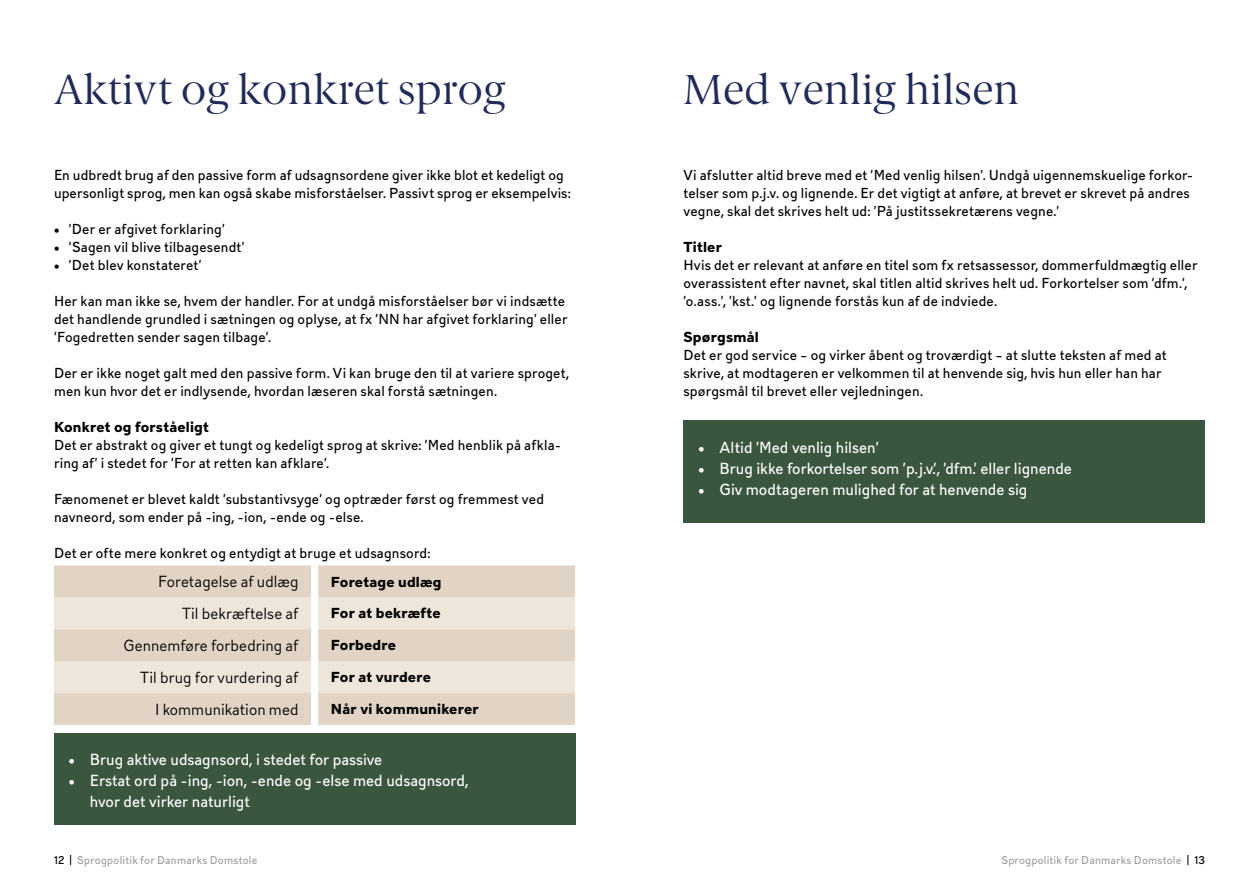
<style>
.page{position:relative;width:1259px;height:893px;background:#fff}
.page>*{position:absolute;margin:0;border:0;box-sizing:border-box;transform-origin:0 0}
.t1{font:42px "Berlingske Serif";color:#212b59}
.t2{font:15px/21px "DS737";color:#fff}
.t3{font:300 15px "DS737";letter-spacing:.005em;color:#000}
.t4{font:13.5px/18px "DS737";letter-spacing:.01em;color:#000}
.t5{font:700 13.5px "DS737";letter-spacing:.015em;color:#000}
.t6{font:10.5px "DS737";letter-spacing:.02em;color:#9d9d9c}
.s1{color:#000}
</style>
<div class="page">
<svg style="left:54px;top:565px;width:521px;height:160px;fill:#e2d4c5"></svg>
<div style="left:54px;top:733px;width:521px;height:91px;background:#3b563e"></div>
<div style="left:683px;top:420px;width:522px;height:102px;background:#3b563e"></div>
<svg style="left:311px;top:565px;width:7px;height:160px"></svg>
<h2 class="t1" style="left:54px;top:62px;width:452px">Aktivt og konkret sprog</h2>
<p class="t4" style="left:54px;top:165px;width:518px">En udbredt brug af den passive form af udsagnsordene giver ikke blot et kedeligt og upersonligt sprog, men kan også skabe misforståelser. Passivt sprog er eksempelvis:</p>
<p class="t4" style="left:54px;top:219px;width:172px">• ’Der er afgivet forklaring’</p>
<p class="t4" style="left:54px;top:237px;width:192px">• ’Sagen vil blive tilbagesendt’</p>
<p class="t4" style="left:54px;top:255px;width:149px">• ’Det blev konstateret’</p>
<p class="t4" style="left:54px;top:291px;width:515px">Her kan man ikke se, hvem der handler. For at undgå misforståelser bør vi indsætte det handlende grundled i sætningen og oplyse, at fx ’NN har afgivet forklaring’ eller ’Fogedretten sender sagen tilbage’.</p>
<p class="t4" style="left:54px;top:363px;width:516px">Der er ikke noget galt med den passive form. Vi kan bruge den til at variere sproget, men kun hvor det er indlysende, hvordan læseren skal forstå sætningen.</p>
<p class="t5" style="left:54px;top:415px;width:156px">Konkret og forståeligt</p>
<p class="t4" style="left:54px;top:435px;width:509px">Det er abstrakt og giver et tungt og kedeligt sprog at skrive: ’Med henblik på afkla&shy;ring af’ i stedet for ’For at retten kan afklare’.</p>
<p class="t4" style="left:54px;top:489px;width:491px">Fænomenet er blevet kaldt ’substantivsyge’ og optræder først og fremmest ved navneord, som ender på -ing, -ion, -ende og -else.</p>
<p class="t4" style="left:54px;top:543px;width:378px">Det er ofte mere konkret og entydigt at bruge et udsagnsord:</p>
<p class="t3" style="left:158px;top:569px;width:142px">Foretagelse af udlæg</p>
<p class="t5" style="left:331px;top:570px;width:112px">Foretage udlæg</p>
<p class="t3" style="left:182px;top:601px;width:118px">Til bekræftelse af</p>
<p class="t5" style="left:331px;top:602px;width:111px">For at bekræfte</p>
<p class="t3" style="left:123px;top:633px;width:176px">Gennemføre forbedring af</p>
<p class="t5" style="left:331px;top:634px;width:67px">Forbedre</p>
<p class="t3" style="left:140px;top:665px;width:160px">Til brug for vurdering af</p>
<p class="t5" style="left:331px;top:665px;width:102px">For at vurdere</p>
<p class="t3" style="left:155px;top:697px;width:145px">I kommunikation med</p>
<p class="t5" style="left:331px;top:697px;width:149px">Når vi kommunikerer</p>
<p class="t2" style="left:69px;top:747px;width:315px">• Brug aktive udsagnsord, i stedet for passive</p>
<p class="t2" style="left:90px;top:768px;width:380px;text-indent:-21px">• Erstat ord på -ing, -ion, -ende og -else med udsagnsord, hvor det virker naturligt</p>
<h2 class="t1" style="left:683px;top:62px;width:337px">Med venlig hilsen</h2>
<p class="t4" style="left:683px;top:165px;width:511px">Vi afslutter altid breve med et ’Med venlig hilsen’. Undgå uigennemskuelige forkor&shy;telser som p.j.v. og lignende. Er det vigtigt at anføre, at brevet er skrevet på andres vegne, skal det skrives helt ud: ’På justitssekretærens vegne.’</p>
<p class="t5" style="left:683px;top:235px;width:40px">Titler</p>
<p class="t4" style="left:683px;top:255px;width:515px">Hvis det er relevant at anføre en titel som fx retsassessor, dommerfuldmægtig eller overassistent efter navnet, skal titlen altid skrives helt ud. Forkortelser som ’dfm.’, ’o.ass.’, ’kst.’ og lignende forstås kun af de indviede.</p>
<p class="t5" style="left:683px;top:325px;width:77px">Spørgsmål</p>
<p class="t4" style="left:683px;top:345px;width:485px">Det er god service – og virker åbent og troværdigt – at slutte teksten af med at skrive, at modtageren er velkommen til at henvende sig, hvis hun eller han har spørgsmål til brevet eller vejledningen.</p>
<p class="t2" style="left:698px;top:435px;width:182px">• Altid ’Med venlig hilsen’</p>
<p class="t2" style="left:698px;top:456px;width:375px">• Brug ikke forkortelser som ’p.j.v.’, ’dfm.’ eller lignende</p>
<p class="t2" style="left:698px;top:477px;width:330px">• Giv modtageren mulighed for at henvende sig</p>
<p class="t6" style="left:54px;top:851px;width:205px"><span class="s1">12 |</span> Sprogpolitik for Danmarks Domstole</p>
<p class="t6" style="left:1001px;top:851px;width:205px">Sprogpolitik for Danmarks Domstole <span class="s1">| 13</span></p>
</div>
